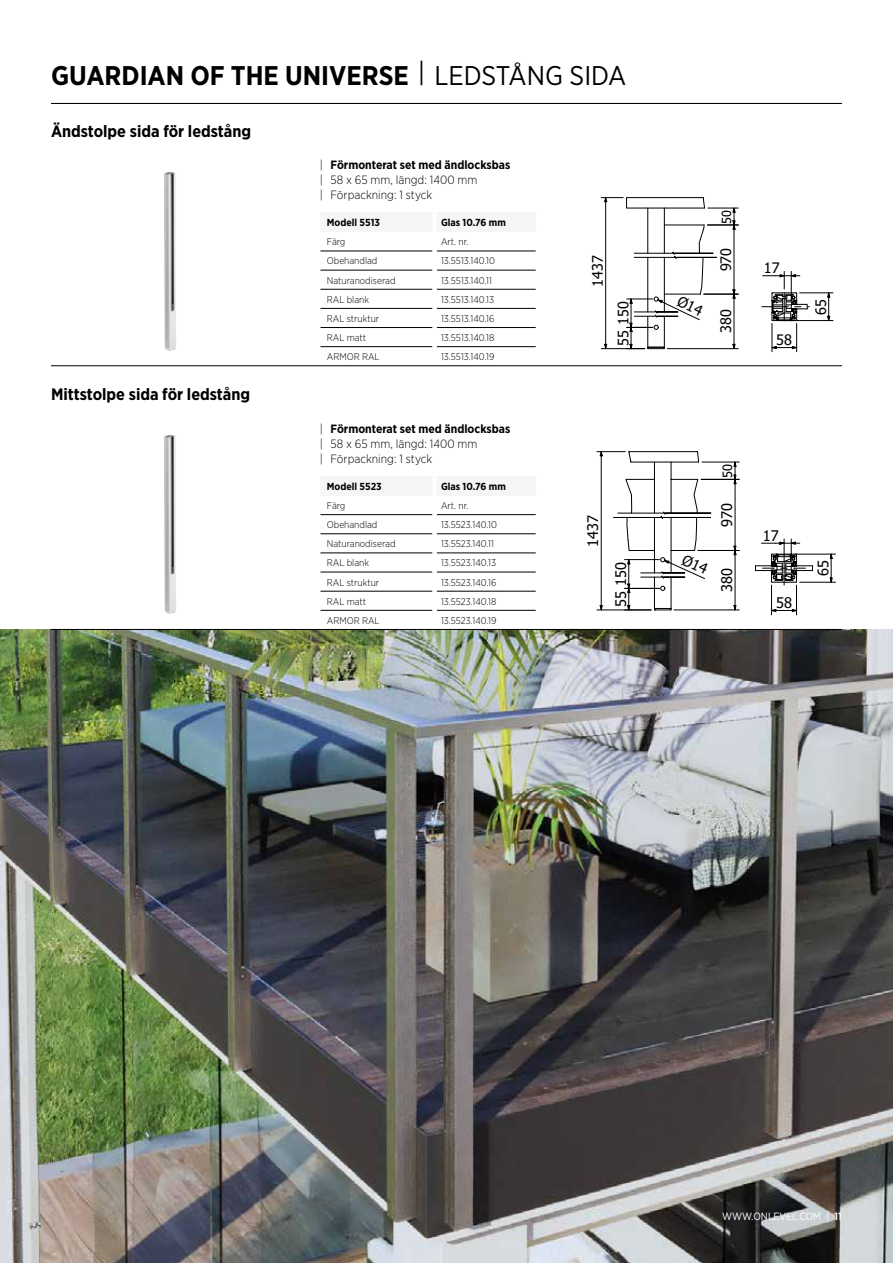
<style>
.page{position:relative;width:893px;height:1263px;background:#fff}
.page>*{position:absolute;margin:0;border:0;box-sizing:border-box;transform-origin:0 0}
.t1{font:700 27px "Gotham Narrow";color:#000}
.t2{font:700 16.5px "Gotham Narrow";color:#000}
.t3{font:14.55px "Tahoma";color:#000}
.t4{font:14.4px "Tahoma";color:#000}
.t5{font:12.75px "Tahoma";color:#000}
.t6{font:12.6px "Tahoma";color:#000}
.t7{font:300 12px/15px "Gotham Narrow";color:#000}
.t8{font:10.5px "Gotham Narrow";color:#fff}
.t9{font:700 10.2px "Gotham Narrow";color:#000}
.t10{font:300 9.75px "Gotham Narrow";color:#000}
.s1{font-weight:400}
.s2{font-weight:700}
.s3{font-weight:500}
</style>
<div class="page">
<hr style="left:51px;top:103px;width:791px;height:1px;background:#000">
<img style="left:164px;top:172px;width:12px;height:179px">
<img style="left:164px;top:435px;width:12px;height:179px">
<hr style="left:647px;top:208px;width:1px;height:45px;background:#000">
<hr style="left:664px;top:208px;width:1px;height:45px;background:#000">
<svg style="left:604px;top:344px;width:3px;height:6px"></svg>
<hr style="left:605px;top:202px;width:1px;height:142px;background:#000">
<svg style="left:601px;top:197px;width:104px;height:11px"></svg>
<hr style="left:601px;top:348px;width:44px;height:1px;background:#000">
<svg style="left:732px;top:344px;width:3px;height:6px"></svg>
<hr style="left:734px;top:298px;width:1px;height:46px;background:#000">
<hr style="left:667px;top:348px;width:71px;height:1px;background:#000">
<svg style="left:732px;top:289px;width:3px;height:10px"></svg>
<hr style="left:734px;top:229px;width:1px;height:61px;background:#000">
<hr style="left:704px;top:294px;width:34px;height:1px;background:#000">
<svg style="left:732px;top:207px;width:3px;height:23px"></svg>
<hr style="left:708px;top:208px;width:30px;height:1px;background:#000">
<hr style="left:707px;top:225px;width:31px;height:1px;background:#000">
<svg style="left:827px;top:292px;width:3px;height:30px"></svg>
<hr style="left:799px;top:293px;width:34px;height:1px;background:#000">
<hr style="left:785px;top:320px;width:48px;height:1px;background:#000">
<svg style="left:762px;top:271px;width:47px;height:81px"></svg>
<svg style="left:697px;top:451px;width:2px;height:11px"></svg>
<hr style="left:654px;top:462px;width:1px;height:51px;background:#000">
<hr style="left:671px;top:462px;width:1px;height:51px;background:#000">
<hr style="left:631px;top:462px;width:68px;height:1px;background:#000">
<hr style="left:629px;top:451px;width:68px;height:1px;background:#000">
<svg style="left:733px;top:605px;width:3px;height:5px"></svg>
<hr style="left:735px;top:555px;width:1px;height:50px;background:#000">
<hr style="left:674px;top:610px;width:65px;height:1px;background:#000">
<svg style="left:733px;top:546px;width:3px;height:9px"></svg>
<hr style="left:735px;top:484px;width:1px;height:62px;background:#000">
<hr style="left:698px;top:550px;width:41px;height:1px;background:#000">
<svg style="left:600px;top:605px;width:3px;height:5px"></svg>
<hr style="left:601px;top:456px;width:1px;height:149px;background:#000">
<svg style="left:597px;top:451px;width:34px;height:12px"></svg>
<hr style="left:597px;top:610px;width:54px;height:1px;background:#000">
<svg style="left:733px;top:461px;width:3px;height:23px"></svg>
<hr style="left:702px;top:462px;width:37px;height:1px;background:#000">
<hr style="left:701px;top:479px;width:38px;height:1px;background:#000">
<svg style="left:772px;top:609px;width:24px;height:3px"></svg>
<hr style="left:771px;top:585px;width:1px;height:30px;background:#000">
<hr style="left:796px;top:585px;width:1px;height:30px;background:#000">
<svg style="left:830px;top:553px;width:3px;height:29px"></svg>
<hr style="left:795px;top:554px;width:40px;height:1px;background:#000">
<hr style="left:800px;top:582px;width:35px;height:1px;background:#000">
<svg style="left:755px;top:539px;width:58px;height:44px"></svg>
<hr style="left:784px;top:551px;width:1px;height:34px;background:#000">
<img style="left:0;top:629px;width:893px;height:634px">
<div style="left:320px;top:213px;width:115px;height:19px;background:#f6f6f6"></div>
<div style="left:435px;top:213px;width:103px;height:19px;background:#f6f6f6"></div>
<hr style="left:437px;top:251px;width:99px;height:1px;background:#000">
<hr style="left:437px;top:270px;width:99px;height:1px;background:#000">
<hr style="left:437px;top:289px;width:99px;height:1px;background:#000">
<hr style="left:437px;top:308px;width:99px;height:1px;background:#000">
<hr style="left:437px;top:327px;width:99px;height:1px;background:#000">
<hr style="left:437px;top:346px;width:99px;height:1px;background:#000">
<hr style="left:320px;top:251px;width:112px;height:1px;background:#000">
<hr style="left:320px;top:270px;width:112px;height:1px;background:#000">
<hr style="left:320px;top:289px;width:112px;height:1px;background:#000">
<hr style="left:320px;top:308px;width:112px;height:1px;background:#000">
<hr style="left:320px;top:327px;width:112px;height:1px;background:#000">
<hr style="left:320px;top:346px;width:112px;height:1px;background:#000">
<div style="left:432px;top:213px;width:5px;height:19px;background:#fff"></div>
<hr style="left:536px;top:213px;width:4px;height:19px;background:#fff">
<hr style="left:51px;top:365px;width:791px;height:1px;background:#000">
<div style="left:320px;top:476px;width:115px;height:19px;background:#f6f6f6"></div>
<div style="left:435px;top:476px;width:103px;height:19px;background:#f6f6f6"></div>
<hr style="left:437px;top:514px;width:99px;height:1px;background:#000">
<hr style="left:437px;top:533px;width:99px;height:1px;background:#000">
<hr style="left:437px;top:553px;width:99px;height:1px;background:#000">
<hr style="left:437px;top:572px;width:99px;height:1px;background:#000">
<hr style="left:437px;top:591px;width:99px;height:1px;background:#000">
<hr style="left:437px;top:610px;width:99px;height:1px;background:#000">
<hr style="left:320px;top:514px;width:112px;height:1px;background:#000">
<hr style="left:320px;top:533px;width:112px;height:1px;background:#000">
<hr style="left:320px;top:553px;width:112px;height:1px;background:#000">
<hr style="left:320px;top:572px;width:112px;height:1px;background:#000">
<hr style="left:320px;top:591px;width:112px;height:1px;background:#000">
<hr style="left:320px;top:610px;width:112px;height:1px;background:#000">
<div style="left:432px;top:476px;width:5px;height:19px;background:#fff"></div>
<hr style="left:536px;top:476px;width:4px;height:19px;background:#fff">
<hr style="left:51px;top:629px;width:791px;height:1px;background:#000">
<svg style="left:627px;top:225px;width:90px;height:125px"></svg>
<svg style="left:613px;top:479px;width:98px;height:132px"></svg>
<h1 class="t1" style="left:51px;top:59px;width:577px">GUARDIAN OF THE UNIVERSE <span class="s1">| LEDSTÅNG SIDA</span></h1>
<h2 class="t2" style="left:51px;top:120px;width:202px">Ändstolpe sida för ledstång</h2>
<h2 class="t2" style="left:51px;top:384px;width:201px">Mittstolpe sida för ledstång</h2>
<p class="t7" style="left:320px;top:157px;width:192px">| <span class="s2">Förmonterat set med ändlocksbas </span>| 58 x 65 mm, längd: 1400 mm<br>| Förpackning: 1 styck</p>
<p class="t9" style="left:327px;top:216px;width:55px">Modell 5513</p>
<p class="t9" style="left:441px;top:216px;width:66px">Glas 10.76 mm</p>
<p class="t10" style="left:327px;top:236px;width:20px">Färg</p>
<p class="t10" style="left:441px;top:236px;width:29px">Art. nr.</p>
<p class="t10" style="left:327px;top:255px;width:52px">Obehandlad</p>
<p class="t10" style="left:441px;top:255px;width:56px">13.5513.140.10</p>
<p class="t10" style="left:327px;top:274px;width:70px">Naturanodiserad</p>
<p class="t10" style="left:441px;top:274px;width:53px">13.5513.140.11</p>
<p class="t10" style="left:327px;top:293px;width:44px">RAL blank</p>
<p class="t10" style="left:441px;top:293px;width:55px">13.5513.140.13</p>
<p class="t10" style="left:327px;top:312px;width:54px">RAL struktur</p>
<p class="t10" style="left:441px;top:312px;width:55px">13.5513.140.16</p>
<p class="t10" style="left:327px;top:332px;width:41px">RAL matt</p>
<p class="t10" style="left:441px;top:332px;width:55px">13.5513.140.18</p>
<p class="t10" style="left:327px;top:351px;width:54px">ARMOR RAL</p>
<p class="t10" style="left:441px;top:351px;width:55px">13.5513.140.19</p>
<p class="t7" style="left:320px;top:421px;width:192px">| <span class="s2">Förmonterat set med ändlocksbas </span>| 58 x 65 mm, längd: 1400 mm<br>| Förpackning: 1 styck</p>
<p class="t9" style="left:327px;top:480px;width:56px">Modell 5523</p>
<p class="t9" style="left:441px;top:480px;width:66px">Glas 10.76 mm</p>
<p class="t10" style="left:327px;top:499px;width:20px">Färg</p>
<p class="t10" style="left:441px;top:499px;width:29px">Art. nr.</p>
<p class="t10" style="left:327px;top:519px;width:52px">Obehandlad</p>
<p class="t10" style="left:441px;top:519px;width:58px">13.5523.140.10</p>
<p class="t10" style="left:327px;top:538px;width:70px">Naturanodiserad</p>
<p class="t10" style="left:441px;top:538px;width:55px">13.5523.140.11</p>
<p class="t10" style="left:327px;top:557px;width:44px">RAL blank</p>
<p class="t10" style="left:441px;top:557px;width:57px">13.5523.140.13</p>
<p class="t10" style="left:327px;top:576px;width:54px">RAL struktur</p>
<p class="t10" style="left:441px;top:576px;width:57px">13.5523.140.16</p>
<p class="t10" style="left:327px;top:595px;width:41px">RAL matt</p>
<p class="t10" style="left:441px;top:595px;width:57px">13.5523.140.18</p>
<p class="t10" style="left:327px;top:614px;width:54px">ARMOR RAL</p>
<p class="t10" style="left:441px;top:614px;width:57px">13.5523.140.19</p>
<h3 class="t4" style="left:588px;top:287px;width:33px;rotate:-90deg">1437</h3>
<h3 class="t4" style="left:613px;top:346px;width:46px;rotate:-90deg">55 150</h3>
<h3 class="t3" style="left:583px;top:547px;width:34px;rotate:-90deg">1437</h3>
<h3 class="t3" style="left:611px;top:607px;width:47px;rotate:-90deg">55 150</h3>
<p class="t6" style="left:718px;top:224px;width:15px;rotate:-90deg">50</p>
<h3 class="t4" style="left:716px;top:271px;width:25px;rotate:-90deg">970</h3>
<h3 class="t4" style="left:716px;top:333px;width:25px;rotate:-90deg">380</h3>
<h3 class="t4" style="left:764px;top:258px;width:17px">17</h3>
<h3 class="t4" style="left:776px;top:330px;width:17px">58</h3>
<h3 class="t4" style="left:811px;top:315px;width:17px;rotate:-90deg">65</h3>
<h3 class="t5" style="left:719px;top:478px;width:15px;rotate:-90deg">50</h3>
<h3 class="t3" style="left:717px;top:527px;width:26px;rotate:-90deg">970</h3>
<h3 class="t3" style="left:717px;top:592px;width:26px;rotate:-90deg">380</h3>
<h3 class="t3" style="left:763px;top:526px;width:17px">17</h3>
<h3 class="t3" style="left:776px;top:593px;width:17px">58</h3>
<h3 class="t3" style="left:813px;top:576px;width:18px;rotate:-90deg">65</h3>
<p class="t8" style="left:722px;top:1210px;width:121px">WWW.ONLEVEL.COM | <span class="s3">11</span></p>
</div>
